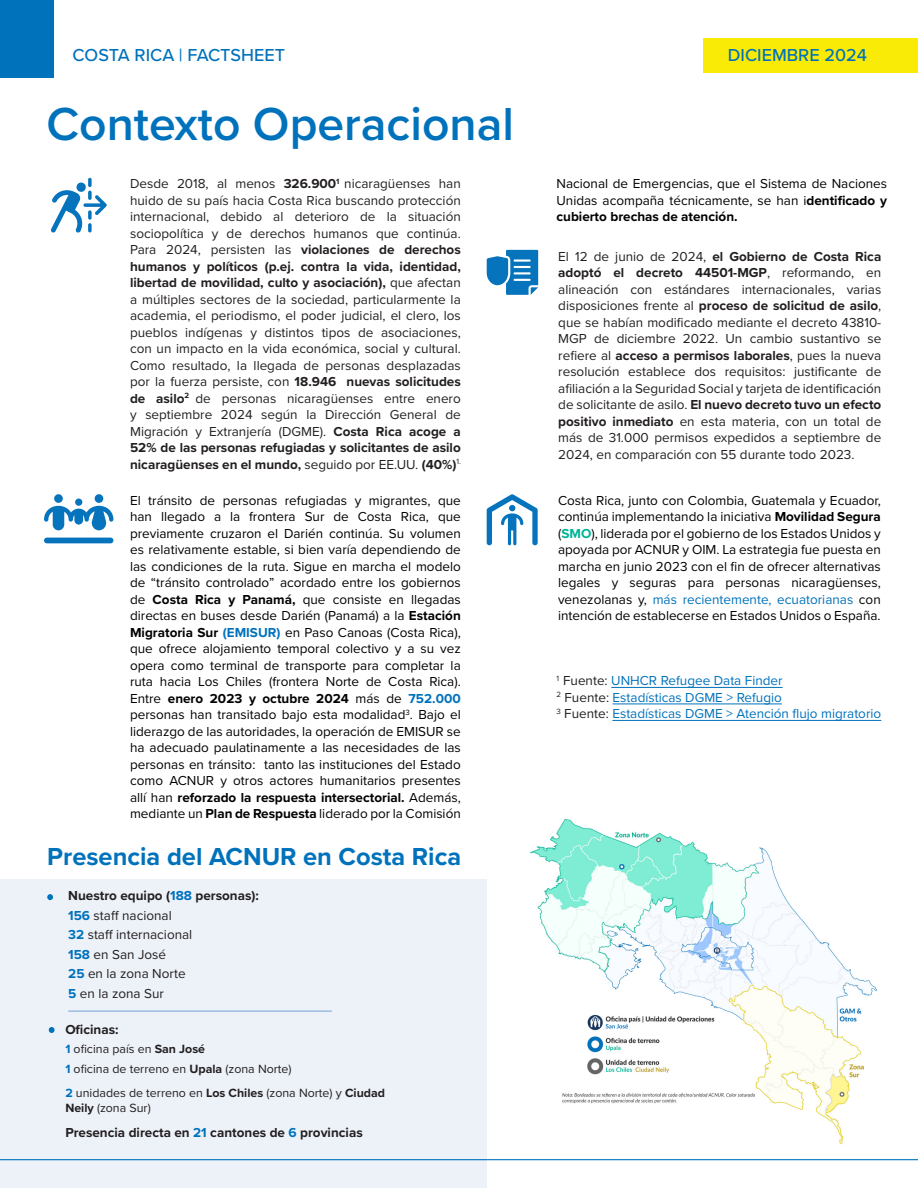
<style>
.page{position:relative;width:918px;height:1188px;background:#fff}
.page>*{position:absolute;margin:0;border:0;box-sizing:border-box;transform-origin:0 0}
.t1{font:600 48px "Proxima Nova";color:#0072bc}
.t2{font:700 25.5px "Proxima Nova";color:#0072bc}
.t3{font:500 18px "Proxima Nova";color:#0072bc}
.List_Paragraph{font:13.5px/16.5px "Proxima Nova";color:#231f20;text-align:justify}
.List_Paragraph-2{font:13.5px/16.5px "Proxima Nova";color:#000;text-align:justify}
.t4{font:13.5px "Proxima Nova";color:#0072bc}
.t5{font:700 13.5px "Proxima Nova";color:#231f20}
.t6{font:12.3px/15px "Proxima Nova";color:#231f20}
.s1{font-weight:700}
.s2{font-weight:700;color:#0072bc}
.s3{font-weight:700;color:#00b398}
.s4{color:#0072bc}
.s5{color:#231f20}
</style>
<div class="page">
<img style="left:530px;top:819px;width:347px;height:326px">
<div style="left:0;top:880px;width:487px;height:308px;background:#edf2f9"></div>
<div style="left:0;top:0;width:54px;height:78px;background:#0072bc"></div>
<div style="left:703px;top:38px;width:215px;height:35px;background:#f9eb06"></div>
<hr style="left:0;top:1159px;width:918px;height:1px;background:#0072bc">
<hr style="left:611px;top:687px;width:172px;height:1px;background:#0072bc">
<hr style="left:613px;top:704px;width:169px;height:1px;background:#0072bc">
<hr style="left:612px;top:720px;width:269px;height:1px;background:#0072bc">
<svg style="left:51px;top:178px;width:56px;height:55px"></svg>
<svg style="left:88px;top:210px;width:4px;height:10px"></svg>
<svg style="left:487px;top:494px;width:51px;height:51px"></svg>
<svg style="left:44px;top:506px;width:69px;height:24px"></svg>
<div style="left:95px;top:494px;width:8px;height:9px;background:#0574bc;border-radius:50%"></div>
<div style="left:54px;top:494px;width:9px;height:9px;background:#0574bc;border-radius:50%"></div>
<div style="left:75px;top:499px;width:7px;height:7px;background:#0574bc;border-radius:50%"></div>
<div style="left:44px;top:538px;width:69px;height:5px;background:#0574bc;border-radius:3px"></div>
<svg style="left:487px;top:250px;width:51px;height:45px"></svg>
<svg style="left:47px;top:894px;width:6px;height:6px"></svg>
<svg style="left:49px;top:1027px;width:6px;height:6px"></svg>
<hr style="left:68px;top:1011px;width:264px;height:1px;background:#7fa9d9">
<p class="t3" style="left:72px;top:42px;width:214px">COSTA RICA | FACTSHEET</p>
<p class="t3" style="left:728px;top:42px;width:141px">DICIEMBRE 2024</p>
<p class="t1" style="left:46px;top:88px;width:469px">Contexto Operacional</p>
<p class="List_Paragraph" style="left:130px;top:175px;width:332px">Desde 2018, al menos <span class="s1">326.900</span><sup>1</sup> nicaragüenses han huido de su país hacia Costa Rica buscando protección internacional, debido al deterioro de la situación sociopolítica y de derechos humanos que continúa.<br>Para 2024, persisten las <span class="s1">violaciones de derechos humanos y políticos (p.ej. contra la vida, identidad, libertad de movilidad, culto y asociación),</span> que afectan a múltiples sectores de la sociedad, particularmente la academia, el periodismo, el poder judicial, el clero, los pueblos indígenas y distintos tipos de asociaciones, con un impacto en la vida económica, social y cultural.<br>Como resultado, la llegada de personas desplazadas por la fuerza persiste, con <span class="s1">18.946 nuevas solicitudes de asilo</span><sup>2</sup> de personas nicaragüenses entre enero y septiembre 2024 según la Dirección General de Migración y Extranjería (DGME). <span class="s1">Costa Rica acoge a 52% de las personas refugiadas y solicitantes de asilo nicaragüenses en el mundo,</span> seguido por EE.UU. <span class="s1">(40%)</span><sup>1.</sup></p>
<p class="List_Paragraph-2" style="left:556px;top:175px;width:332px">Nacional de Emergencias, que el Sistema de Naciones Unidas acompaña técnicamente, se han i<span class="s1">dentificado y cubierto brechas de atención.</span></p>
<p class="List_Paragraph" style="left:558px;top:247px;width:325px">El 12 de junio de 2024, <span class="s1">el Gobierno de Costa Rica adoptó el decreto 44501-MGP</span>, reformando, en alineación con estándares internacionales, varias disposiciones frente al <span class="s1">proceso de solicitud de asilo</span>, que se habían modificado mediante el decreto 43810- MGP de diciembre 2022. Un cambio sustantivo se refiere al <span class="s1">acceso a permisos laborales</span>, pues la nueva resolución establece dos requisitos: justificante de afiliación a la Seguridad Social y tarjeta de identificación de solicitante de asilo. <span class="s1">El nuevo decreto tuvo un efecto positivo inmediato</span> en esta materia, con un total de más de 31.000 permisos expedidos a septiembre de 2024, en comparación con 55 durante todo 2023.</p>
<p class="List_Paragraph-2" style="left:130px;top:492px;width:332px">El tránsito de personas refugiadas y migrantes, que han llegado a la frontera Sur de Costa Rica, que previamente cruzaron el Darién continúa. Su volumen es relativamente estable, si bien varía dependiendo de las condiciones de la ruta. Sigue en marcha el modelo de “tránsito controlado” acordado entre los gobiernos de <span class="s1">Costa Rica y Panamá,</span> que consiste en llegadas directas en buses desde Darién (Panamá) a la <span class="s1">Estación Migratoria Sur</span> <span class="s2">(EMISUR)</span> en Paso Canoas (Costa Rica), que ofrece alojamiento temporal colectivo y a su vez opera como terminal de transporte para completar la ruta hacia Los Chiles (frontera Norte de Costa Rica).<br>Entre <span class="s1">enero 2023 y octubre 2024</span> más de <span class="s2">752.000 </span>personas han transitado bajo esta modalidad<sup>3</sup>. Bajo el liderazgo de las autoridades, la operación de EMISUR se ha adecuado paulatinamente a las necesidades de las personas en tránsito: tanto las instituciones del Estado como ACNUR y otros actores humanitarios presentes allí han <span class="s1">reforzado la respuesta intersectorial.</span> Además, mediante un <span class="s1">Plan de Respuesta</span> liderado por la Comisión</p>
<p class="List_Paragraph-2" style="left:558px;top:492px;width:324px">Costa Rica, junto con Colombia, Guatemala y Ecuador, continúa implementando la iniciativa <span class="s1">Movilidad Segura </span>(<span class="s3">SMO</span>), liderada por el gobierno de los Estados Unidos y apoyada por ACNUR y OIM. La estrategia fue puesta en marcha en junio 2023 con el fin de ofrecer alternativas legales y seguras para personas nicaragüenses, venezolanas y, <span class="s4">más recientemente, ecuatorianas</span> con intención de establecerse en Estados Unidos o España.</p>
<p class="t4" style="left:556px;top:671px;width:228px"><sup>1</sup> <span class="s5">Fuente:</span> UNHCR Refugee Data Finder</p>
<p class="t4" style="left:556px;top:687px;width:227px"><sup>2</sup> <span class="s5">Fuente:</span> Estadísticas DGME &gt; Refugio</p>
<p class="t4" style="left:556px;top:704px;width:326px"><sup>3</sup> <span class="s5">Fuente:</span> Estadísticas DGME &gt; Atención flujo migratorio</p>
<p class="t2" style="left:47px;top:838px;width:416px">Presencia del ACNUR en Costa Rica</p>
<p class="t5" style="left:68px;top:886px;width:192px">Nuestro equipo (<span class="s4">188</span> personas):</p>
<p class="List_Paragraph" style="left:68px;top:906px;width:105px"><span class="s2">156</span> staff nacional</p>
<p class="List_Paragraph" style="left:68px;top:926px;width:126px"><span class="s2">32</span> staff internacional</p>
<p class="List_Paragraph" style="left:68px;top:945px;width:99px"><span class="s2">158</span> en San José</p>
<p class="List_Paragraph" style="left:68px;top:965px;width:119px"><span class="s2">25</span> en la zona Norte</p>
<p class="List_Paragraph" style="left:68px;top:984px;width:97px"><span class="s2">5</span> en la zona Sur</p>
<p class="t5" style="left:65px;top:1019px;width:55px">Oficinas:</p>
<p class="t6" style="left:65px;top:1041px;width:141px"><span class="s2">1</span> oficina país en <span class="s1">San José</span></p>
<p class="t6" style="left:65px;top:1061px;width:228px"><span class="s2">1</span> oficina de terreno en <span class="s1">Upala</span> (zona Norte)</p>
<p class="t6" style="left:65px;top:1085px;width:321px"><span class="s2">2</span> unidades de terreno en <span class="s1">Los Chiles</span> (zona Norte) y <span class="s1">Ciudad<br>Neily</span> (zona Sur)</p>
<p class="t5" style="left:65px;top:1122px;width:299px">Presencia directa en <span class="s4">21</span> cantones de <span class="s4">6</span> provincias</p>
</div>
